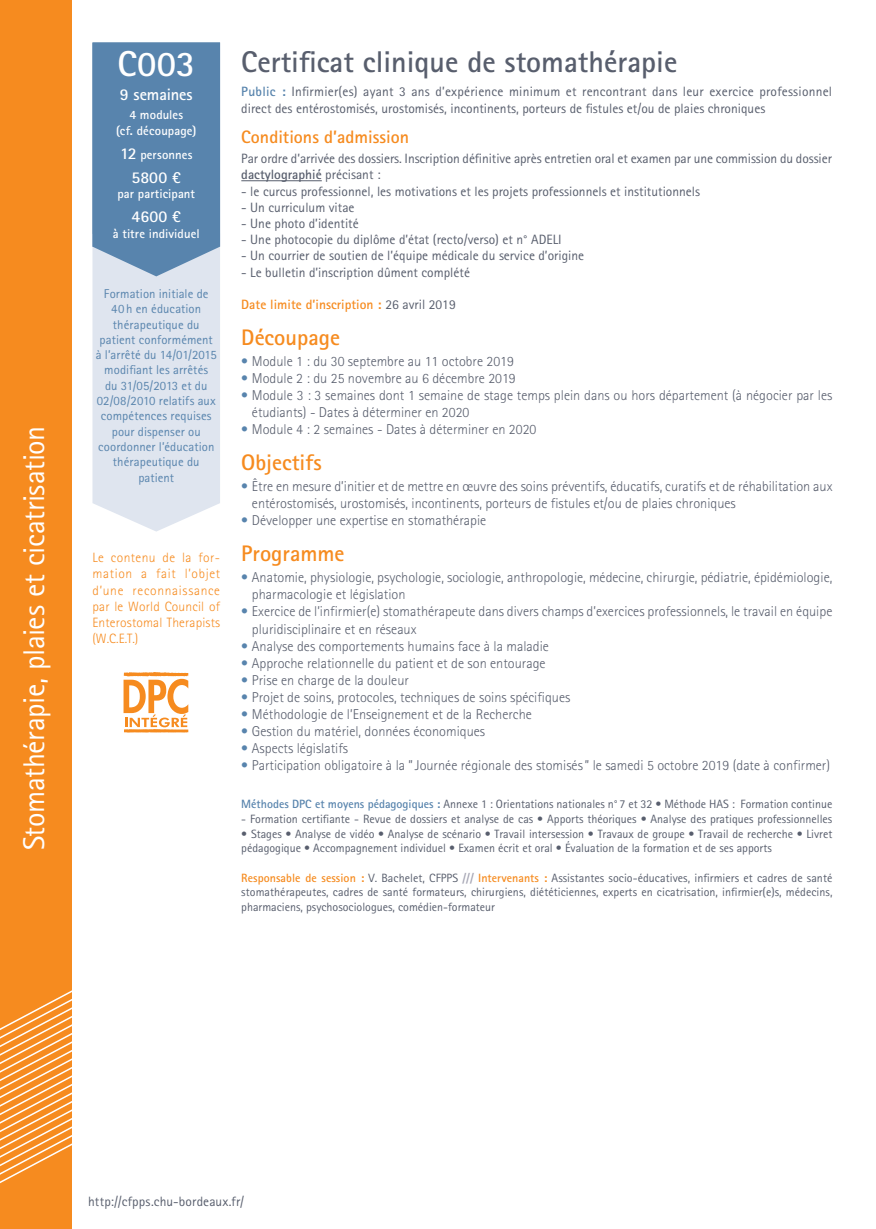
<style>
.page{position:relative;width:876px;height:1229px;background:#fff}
.page>*{position:absolute;margin:0;border:0;box-sizing:border-box;transform-origin:0 0}
.Gformat{font:700 36px "Rotis Sans Serif Std";color:#fff}
.t1{font:30px "Rotis Sans Serif Std";letter-spacing:-.015em;color:#fff}
.Titre{font:700 30px "Rotis Sans Serif Std";color:#585e6d}
.Obj___Prog_Titre{font:700 22.5px "Rotis Sans Serif Std";color:#f68b1f}
.Obj___Prog_Titre-2{font:700 18px "Rotis Sans Serif Std";color:#f68b1f}
.Info_pave_date{font:700 16.5px "Rotis Sans Serif Std";color:#fff}
.t2{font:300 14.25px/17.1px "Rotis Sans Serif Std";color:#585e6d}
.Public{font:13.5px/16.2px "Rotis Sans Serif Std";color:#585e6d}
.Obj___Prog_txt_sans{font:300 13.5px/16.2px "Rotis Sans Serif Std";letter-spacing:.01em;color:#f68b1f;text-align:justify}
.Public-2{font:700 13.5px "Rotis Sans Serif Std";color:#f68b1f}
.Info_pave_date-2{font:12.75px/15.3px "Rotis Sans Serif Std";letter-spacing:.005em;color:#5884ad;text-align:center}
.Info_pave_date-3{font:700 12.75px/15.3px "Rotis Sans Serif Std";letter-spacing:.01em;color:#fff;text-align:center}
.Txt_Rotis_regular_C8{font:12px/14.7px "Rotis Sans Serif Std";color:#585e6d}
.s1{font-size:16.5px}
.s2{font-weight:700;color:#5884ad}
.s3{font-weight:700}
.s4{font-weight:400;color:#585e6d}
.s5{color:#5884ad}
.s6{font-weight:700;color:#f68b1f}
.s7{font-weight:700;color:#a7a7b5}
</style>
<div class="page">
<div style="left:0;top:0;width:71px;height:1229px;background:#f68b1f"></div>
<svg style="left:0;top:985px;width:72px;height:200px"></svg>
<hr style="left:241px;top:180px;width:81px;height:1px;background:#585e6d">
<svg style="left:124px;top:672px;width:65px;height:61px"></svg>
<svg style="left:92px;top:43px;width:128px;height:488px;background:#a3bad1"></svg>
<h2 class="t1" style="left:16px;top:850px;width:426px;rotate:-90deg">Stomathérapie, plaies et cicatrisation</h2>
<p class="Gformat" style="left:117px;top:41px;width:79px">C003</p>
<p class="Info_pave_date" style="left:120px;top:84px;width:74px">9 semaines</p>
<p class="Info_pave_date-3" style="left:116px;top:107px;width:82px">4 modules<br>(cf. découpage)</p>
<p class="Info_pave_date-3" style="left:120px;top:147px;width:74px"><span class="s1">12</span> personnes</p>
<p class="Info_pave_date" style="left:132px;top:167px;width:51px">5800 €</p>
<p class="Info_pave_date-3" style="left:117px;top:186px;width:79px">par participant</p>
<p class="Info_pave_date" style="left:131px;top:206px;width:51px">4600 €</p>
<p class="Info_pave_date-3" style="left:113px;top:225px;width:88px">à titre individuel</p>
<p class="Info_pave_date-2" style="left:96px;top:286px;width:123px">Formation initiale de<br>40h en éducation thérapeutique du patient conformément à l’arrêté du 14/01/2015 modifiant les arrêtés<br>du 31/05/2013 et du<br>02/08/2010 relatifs aux compétences requises pour dispenser ou coordonner l’éducation thérapeutique du patient</p>
<p class="Obj___Prog_txt_sans" style="left:92px;top:549px;width:129px">Le contenu de la for&shy;mation a fait l’objet d’une reconnaissance par le World Council of Enterostomal Therapists (W.C.E.T.)</p>
<p class="Titre" style="left:241px;top:43px;width:438px">Certificat clinique de stomathérapie</p>
<p class="Public" style="left:241px;top:84px;width:592px"><span class="s2">Public :</span> Infirmier(es) ayant 3 ans d’expérience minimum et rencontrant dans leur exercice professionnel direct des entérostomisés, urostomisés, incontinents, porteurs de fistules et/ou de plaies chroniques</p>
<p class="Obj___Prog_Titre-2" style="left:241px;top:125px;width:169px">Conditions d’admission</p>
<p class="Public" style="left:241px;top:150px;width:592px">Par ordre d’arrivée des dossiers. Inscription définitive après entretien oral et examen par une commission du dossier <span class="s3">dactylographié</span> précisant :</p>
<p class="Public" style="left:241px;top:183px;width:460px">- le curcus professionnel, les motivations et les projets professionnels et institutionnels</p>
<p class="Public" style="left:241px;top:199px;width:115px">- Un curriculum vitae</p>
<p class="Public" style="left:241px;top:215px;width:119px">- Une photo d’identité</p>
<p class="Public" style="left:241px;top:231px;width:322px">- Une photocopie du diplôme d’état (recto/verso) et n° ADELI</p>
<p class="Public" style="left:241px;top:248px;width:344px">- Un courrier de soutien de l’équipe médicale du service d’origine</p>
<p class="Public" style="left:241px;top:264px;width:230px">- Le bulletin d’inscription dûment complété</p>
<p class="Public-2" style="left:241px;top:296px;width:216px">Date limite d’inscription : <span class="s4">26 avril 2019</span></p>
<p class="Obj___Prog_Titre" style="left:241px;top:323px;width:100px">Découpage</p>
<p class="t2" style="left:241px;top:352px;width:274px"><span class="s5">•</span> Module 1 : du 30 septembre au 11 octobre 2019</p>
<p class="t2" style="left:241px;top:370px;width:276px"><span class="s5">•</span> Module 2 : du 25 novembre au 6 décembre 2019</p>
<p class="t2" style="left:252px;top:387px;width:582px;text-indent:-11px"><span class="s5">•</span> Module 3 : 3 semaines dont 1 semaine de stage temps plein dans ou hors département (à négocier par les étudiants) - Dates à déterminer en 2020</p>
<p class="t2" style="left:241px;top:421px;width:297px"><span class="s5">•</span> Module 4 : 2 semaines - Dates à déterminer en 2020</p>
<p class="Obj___Prog_Titre" style="left:241px;top:448px;width:82px">Objectifs</p>
<p class="t2" style="left:252px;top:478px;width:582px;text-indent:-11px"><span class="s5">•</span> Être en mesure d’initier et de mettre en œuvre des soins préventifs, éducatifs, curatifs et de réhabilitation aux entérostomisés, urostomisés, incontinents, porteurs de fistules et/ou de plaies chroniques</p>
<p class="t2" style="left:241px;top:512px;width:246px"><span class="s5">•</span> Développer une expertise en stomathérapie</p>
<p class="Obj___Prog_Titre" style="left:241px;top:539px;width:105px">Programme</p>
<p class="t2" style="left:252px;top:569px;width:582px;text-indent:-11px"><span class="s5">•</span> Anatomie, physiologie, psychologie, sociologie, anthropologie, médecine, chirurgie, pédiatrie, épidémiologie, pharmacologie et législation</p>
<p class="t2" style="left:252px;top:603px;width:582px;text-indent:-11px"><span class="s5">•</span> Exercice de l’infirmier(e) stomathérapeute dans divers champs d’exercices professionnels, le travail en équipe pluridisciplinaire et en réseaux</p>
<p class="t2" style="left:241px;top:637px;width:309px"><span class="s5">•</span> Analyse des comportements humains face à la maladie</p>
<p class="t2" style="left:241px;top:654px;width:306px"><span class="s5">•</span> Approche relationnelle du patient et de son entourage</p>
<p class="t2" style="left:241px;top:671px;width:169px"><span class="s5">•</span> Prise en charge de la douleur</p>
<p class="t2" style="left:241px;top:689px;width:331px"><span class="s5">•</span> Projet de soins, protocoles, techniques de soins spécifiques</p>
<p class="t2" style="left:241px;top:706px;width:292px"><span class="s5">•</span> Méthodologie de l’Enseignement et de la Recherche</p>
<p class="t2" style="left:241px;top:723px;width:245px"><span class="s5">•</span> Gestion du matériel, données économiques</p>
<p class="t2" style="left:241px;top:740px;width:108px"><span class="s5">•</span> Aspects législatifs</p>
<p class="t2" style="left:241px;top:757px;width:590px"><span class="s5">•</span> Participation obligatoire à la ”Journée régionale des stomisés” le samedi 5 octobre 2019 (date à confirmer)</p>
<p class="Txt_Rotis_regular_C8" style="left:241px;top:797px;width:593px"><span class="s2">Méthodes DPC et moyens pédagogiques :</span> Annexe 1 : Orientations nationales n° 7 et 32 • Méthode HAS : Formation continue</p>
<p class="Txt_Rotis_regular_C8" style="left:241px;top:811px;width:593px">- Formation certifiante - Revue de dossiers et analyse de cas • Apports théoriques • Analyse des pratiques professionnelles</p>
<p class="Txt_Rotis_regular_C8" style="left:241px;top:826px;width:593px">• Stages • Analyse de vidéo • Analyse de scénario • Travail intersession • Travaux de groupe • Travail de recherche • Livret pédagogique • Accompagnement individuel • Examen écrit et oral • Évaluation de la formation et de ses apports</p>
<p class="Txt_Rotis_regular_C8" style="left:241px;top:870px;width:593px;text-align:justify"><span class="s6">Responsable de session :</span> V. Bachelet, CFPPS <span class="s7">///</span> <span class="s6">Intervenants :</span> Assistantes socio-éducatives, infirmiers et cadres de santé stomathérapeutes, cadres de santé formateurs, chirurgiens, diététiciennes, experts en cicatrisation, infirmier(e)s, médecins, pharmaciens, psychosociologues, comédien-formateur</p>
<p class="Public" style="left:88px;top:1193px;width:158px">http://cfpps.chu-bordeaux.fr/</p>
</div>
